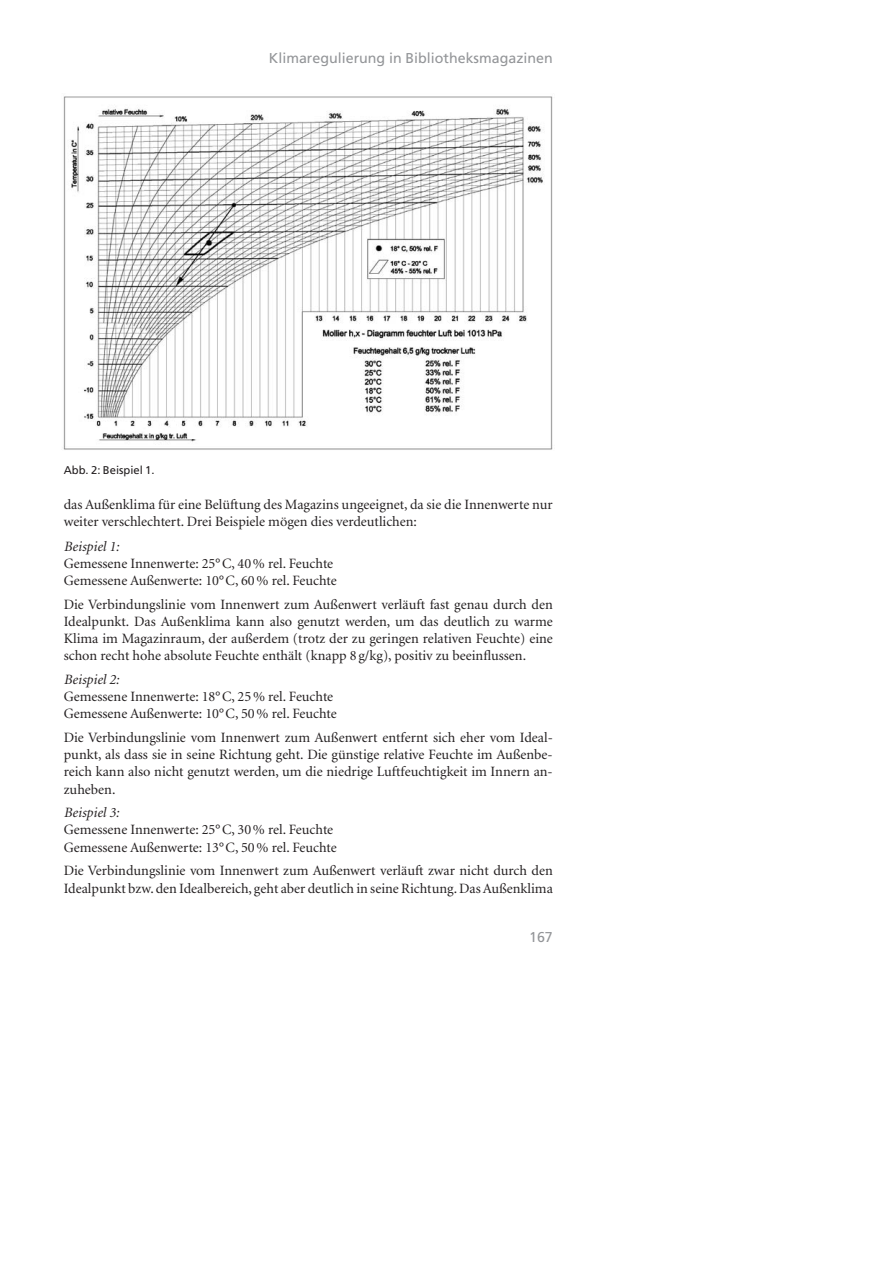
<style>
.page{position:relative;width:893px;height:1263px;background:#fff}
.page>*{position:absolute;margin:0;border:0;box-sizing:border-box;transform-origin:0 0}
.t1{font:14.25px/17.1px "Minion";color:#231f20}
.t2{font:14.25px "Frutiger";color:#939598}
.t3{font:italic 14.25px "Minion";color:#231f20}
.t4{font:11.25px "Frutiger";color:#231f20}
</style>
<div class="page">
<img style="left:63px;top:96px;width:490px;height:354px">
<p class="t2" style="left:269px;top:52px;width:285px">Klimaregulierung in Bibliotheksmagazinen</p>
<p class="t2" style="left:364px;top:52px;width:190px">Möblierung und Einrichtung</p>
<p class="t4" style="left:64px;top:466px;width:92px">Abb. 2: Beispiel 1.</p>
<p class="t1" style="left:64px;top:497px;width:490px">das Außen klima für eine Belüftung des Magazins ungeeignet, da sie die Innenwerte nur weiter verschlechtert. Drei Beispiele mögen dies verdeutlichen:</p>
<p class="t3" style="left:64px;top:541px;width:57px">Beispiel 1:</p>
<p class="t1" style="left:64px;top:556px;width:275px">Gemessene Innenwerte: 25° C, 40 % rel. Feuchte<br>Gemessene Außenwerte: 10° C, 60 % rel. Feuchte</p>
<p class="t1" style="left:64px;top:597px;width:491px;text-align:justify">Die Verbindungslinie vom Innenwert zum Außenwert verläuft fast genau durch den Idealpunkt. Das Außenklima kann also genutzt werden, um das deutlich zu warme Klima im Magazin rau m, der außerdem (trotz der zu geringen relativen Feuchte ) eine schon recht hohe absolute Feuchte enthält (knapp 8 g/kg), positiv zu beeinflussen.</p>
<p class="t3" style="left:64px;top:674px;width:57px">Beispiel 2:</p>
<p class="t1" style="left:64px;top:689px;width:275px">Gemessene Innenwerte: 18° C, 25 % rel. Feuchte<br>Gemessene Außenwerte: 10° C, 50 % rel. Feuchte</p>
<p class="t1" style="left:64px;top:730px;width:490px;text-align:justify">Die Verbindungslinie vom Innenwert zum Außenwert entfernt sich eher vom Ideal&shy;punkt, als dass sie in seine Richtung geht. Die günstige relative Feuchte im Außenbe&shy;reich kann also nicht genutzt werden, um die niedrige Luftfeuchtigkeit im Innern an&shy;zuheben.</p>
<p class="t3" style="left:64px;top:807px;width:57px">Beispiel 3:</p>
<p class="t1" style="left:64px;top:823px;width:275px">Gemessene Innenwerte: 25° C, 30 % rel. Feuchte<br>Gemessene Außenwerte: 13° C, 50 % rel. Feuchte</p>
<p class="t1" style="left:64px;top:864px;width:491px">Die Verbindungslinie vom Innenwert zum Außenwert verläuft zwar nicht durch den<br>Idealpunkt bzw. den Idealbereich, geht aber deutlich in seine Richtung. Das Außenklima</p>
<p class="t2" style="left:529px;top:932px;width:25px">167</p>
</div>
